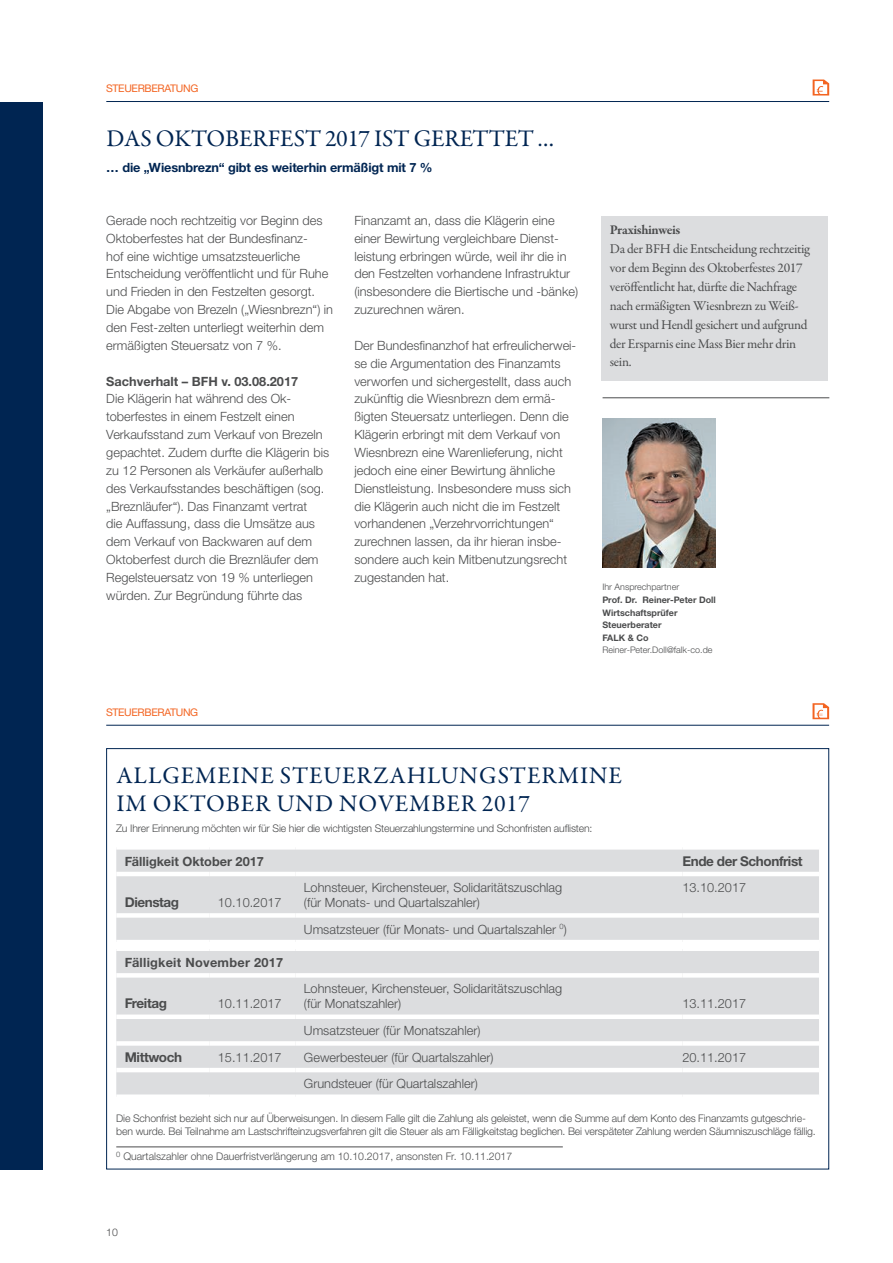
<style>
.page{position:relative;width:893px;height:1263px;background:#fff}
.page>*{position:absolute;margin:0;border:0;box-sizing:border-box;transform-origin:0 0}
.t1{font:24px/28.5px "Garamond Premr Pro";letter-spacing:.035em;color:#002552}
.t2{font:24px "Garamond Premr Pro";color:#002552}
.t3{font:13.5px/18.9px "Garamond Premr Pro";letter-spacing:-.02em;color:#4b4c4d}
.t4{font:700 13.5px "Helvetica Neue LTW1 G";letter-spacing:-.03em;color:#4b4c4d}
.t5{font:700 13.5px "Garamond Premr Pro";letter-spacing:-.03em;color:#4b4c4d}
.t6{font:300 12.75px/17.9px "Helvetica Neue LTW1 G";color:#4b4c4d}
.t7{font:700 12.75px "Helvetica Neue LTW1 G";color:#4b4c4d}
.t8{font:700 12.75px "Helvetica Neue LTW1 G";letter-spacing:-.01em;color:#002552}
.t9{font:700 12.75px "Helvetica Neue LTW1 G";letter-spacing:.02em;color:#4b4c4d}
.t10{font:300 10.5px/12.6px "Helvetica Neue LTW1 G";letter-spacing:-.015em;color:#4b4c4d}
.t11{font:10.5px "Helvetica Neue LTW1 G";letter-spacing:-.03em;color:#f36421}
.t12{font:700 9px/12.6px "Helvetica Neue LTW1 G";color:#4b4c4d}
.t13{font:300 9px "Helvetica Neue LTW1 G";color:#4b4c4d}
</style>
<div class="page">
<div style="left:0;top:102px;width:43px;height:1067px;background:#002552"></div>
<hr style="left:106px;top:101px;width:723px;height:1px;background:#002552">
<hr style="left:603px;top:397px;width:226px;height:1px;background:#4b4c4d">
<img style="left:602px;top:418px;width:114px;height:149px">
<div style="left:601px;top:216px;width:227px;height:165px;background:#dcdddf"></div>
<svg style="left:813px;top:80px;width:16px;height:16px"></svg>
<hr style="left:116px;top:1146px;width:447px;height:1px;background:#4b4c4d">
<div style="left:116px;top:850px;width:703px;height:244px;background:#dcdddf"></div>
<div style="left:116px;top:942px;width:703px;height:7px;background:#fff"></div>
<hr style="left:682px;top:872px;width:137px;height:4px;background:#fff">
<div style="left:116px;top:913px;width:93px;height:5px;background:#fff"></div>
<div style="left:209px;top:913px;width:86px;height:5px;background:#fff"></div>
<div style="left:295px;top:913px;width:387px;height:5px;background:#fff"></div>
<div style="left:682px;top:913px;width:137px;height:5px;background:#fff"></div>
<hr style="left:116px;top:940px;width:93px;height:4px;background:#fff">
<hr style="left:209px;top:940px;width:86px;height:4px;background:#fff">
<hr style="left:295px;top:940px;width:387px;height:4px;background:#fff">
<hr style="left:682px;top:940px;width:137px;height:4px;background:#fff">
<div style="left:682px;top:946px;width:137px;height:5px;background:#fff"></div>
<hr style="left:682px;top:973px;width:137px;height:4px;background:#fff">
<div style="left:682px;top:1041px;width:137px;height:5px;background:#fff"></div>
<div style="left:116px;top:1014px;width:93px;height:5px;background:#fff"></div>
<hr style="left:116px;top:1068px;width:93px;height:4px;background:#fff">
<div style="left:209px;top:1014px;width:86px;height:5px;background:#fff"></div>
<hr style="left:209px;top:1068px;width:86px;height:4px;background:#fff">
<div style="left:295px;top:1014px;width:387px;height:5px;background:#fff"></div>
<hr style="left:295px;top:1068px;width:387px;height:4px;background:#fff">
<div style="left:682px;top:1014px;width:137px;height:5px;background:#fff"></div>
<hr style="left:682px;top:1068px;width:137px;height:4px;background:#fff">
<hr style="left:116px;top:872px;width:93px;height:4px;background:#fff">
<hr style="left:209px;top:872px;width:86px;height:4px;background:#fff">
<hr style="left:295px;top:872px;width:387px;height:4px;background:#fff">
<div style="left:116px;top:946px;width:93px;height:5px;background:#fff"></div>
<div style="left:209px;top:946px;width:86px;height:5px;background:#fff"></div>
<div style="left:295px;top:946px;width:387px;height:5px;background:#fff"></div>
<hr style="left:116px;top:973px;width:93px;height:4px;background:#fff">
<hr style="left:209px;top:973px;width:86px;height:4px;background:#fff">
<hr style="left:295px;top:973px;width:387px;height:4px;background:#fff">
<div style="left:116px;top:1041px;width:93px;height:5px;background:#fff"></div>
<div style="left:209px;top:1041px;width:86px;height:5px;background:#fff"></div>
<div style="left:295px;top:1041px;width:387px;height:5px;background:#fff"></div>
<svg style="left:812px;top:703px;width:17px;height:16px"></svg>
<hr style="left:106px;top:725px;width:723px;height:1px;background:#002552">
<p class="t11" style="left:106px;top:85px;width:94px">STEUERBERATUNG</p>
<h1 class="t2" style="left:106px;top:129px;width:450px">DAS OKTOBERFEST 2017 IST GERETTET …</h1>
<p class="t8" style="left:106px;top:163px;width:328px">… die „Wiesnbrezn“ gibt es weiterhin ermäßigt mit 7 %</p>
<p class="t6" style="left:106px;top:213px;width:228px">Gerade noch rechtzeitig vor Beginn des Oktoberfestes hat der Bundesfinanz-<br>hof eine wichtige umsatzsteuerliche Entscheidung veröffentlicht und für Ruhe und Frieden in den Festzelten gesorgt.<br>Die Abgabe von Brezeln („Wiesnbrezn“) in den Fest-zelten unterliegt weiterhin dem ermäßigten Steuersatz von 7 %.</p>
<p class="t7" style="left:106px;top:376px;width:193px">Sachverhalt – BFH v. 03.08.2017</p>
<p class="t6" style="left:106px;top:391px;width:224px">Die Klägerin hat während des Ok&shy;toberfestes in einem Festzelt einen Verkaufsstand zum Verkauf von Brezeln gepachtet. Zudem durfte die Klägerin bis zu 12 Personen als Verkäufer außerhalb des Verkaufsstandes beschäftigen (sog. „Breznläufer“). Das Finanzamt vertrat<br>die Auffassung, dass die Umsätze aus dem Verkauf von Backwaren auf dem Oktoberfest durch die Breznläufer dem Regelsteuersatz von 19 % unterliegen würden. Zur Begründung führte das</p>
<p class="t6" style="left:354px;top:213px;width:225px">Finanzamt an, dass die Klägerin eine einer Bewirtung vergleichbare Dienst&shy;leistung erbringen würde, weil ihr die in den Festzelten vorhandene Infrastruktur (insbesondere die Biertische und -bänke) zuzurechnen wären.</p>
<p class="t6" style="left:354px;top:338px;width:224px">Der Bundesfinanzhof hat erfreulicherwei&shy;se die Argumentation des Finanzamts verworfen und sichergestellt, dass auch zukünftig die Wiesnbrezn dem ermä&shy;ßigten Steuersatz unterliegen. Denn die Klägerin erbringt mit dem Verkauf von Wiesnbrezn eine Warenlieferung, nicht jedoch eine einer Bewirtung ähnliche Dienstleistung. Insbesondere muss sich die Klägerin auch nicht die im Festzelt vorhandenen „Verzehrvorrichtungen“ zurechnen lassen, da ihr hieran insbe&shy;sondere auch kein Mitbenutzungsrecht zugestanden hat.</p>
<p class="t11" style="left:106px;top:709px;width:94px">STEUERBERATUNG</p>
<p class="t5" style="left:610px;top:222px;width:72px">Praxishinweis</p>
<p class="t3" style="left:610px;top:241px;width:202px">Da der BFH die Entscheidung rechtzeitig vor dem Beginn des Oktoberfestes 2017 veröffentlicht hat, dürfte die Nachfrage nach ermäßigten Wiesnbrezn zu Weiß&shy;wurst und Hendl gesichert und aufgrund der Ersparnis eine Mass Bier mehr drin sein.</p>
<p class="t13" style="left:602px;top:584px;width:78px">Ihr Ansprechpartner</p>
<p class="t12" style="left:602px;top:594px;width:115px">Prof. Dr. Reiner-Peter Doll<br>Wirtschaftsprüfer<br>Steuerberater<br>FALK &amp; Co</p>
<p class="t13" style="left:602px;top:647px;width:112px">Reiner-Peter.Doll@falk-co.de</p>
<h1 class="t1" style="left:116px;top:763px;width:507px">ALLGEMEINE STEUERZAHLUNGSTERMINE<br>IM OKTOBER UND NOVEMBER 2017</h1>
<p class="t10" style="left:116px;top:823px;width:478px">Zu Ihrer Erinnerung möchten wir für Sie hier die wichtigsten Steuerzahlungstermine und Schonfristen auflisten:</p>
<p class="t7" style="left:125px;top:856px;width:141px">Fälligkeit Oktober 2017</p>
<p class="t4" style="left:682px;top:856px;width:122px">Ende der Schonfrist</p>
<p class="t4" style="left:125px;top:897px;width:56px">Dienstag</p>
<p class="t6" style="left:218px;top:895px;width:65px">10.10.2017</p>
<p class="t6" style="left:304px;top:881px;width:260px;line-height:15.3px">Lohnsteuer, Kirchensteuer, Solidaritätszuschlag (für Monats- und Quartalszahler)</p>
<p class="t6" style="left:682px;top:879px;width:65px">13.10.2017</p>
<p class="t6" style="left:304px;top:921px;width:264px">Umsatzsteuer (für Monats- und Quartalszahler <sup>0</sup>)</p>
<p class="t9" style="left:125px;top:958px;width:160px">Fälligkeit November 2017</p>
<p class="t4" style="left:125px;top:999px;width:44px">Freitag</p>
<p class="t6" style="left:218px;top:996px;width:65px">10.11.2017</p>
<p class="t6" style="left:304px;top:982px;width:260px;line-height:15.3px">Lohnsteuer, Kirchensteuer, Solidaritätszuschlag (für Monatszahler)</p>
<p class="t6" style="left:304px;top:1023px;width:178px">Umsatzsteuer (für Monatszahler)</p>
<p class="t6" style="left:682px;top:996px;width:65px">13.11.2017</p>
<p class="t4" style="left:125px;top:1052px;width:59px">Mittwoch</p>
<p class="t6" style="left:218px;top:1049px;width:65px">15.11.2017</p>
<p class="t6" style="left:304px;top:1049px;width:191px">Gewerbesteuer (für Quartalszahler)</p>
<p class="t6" style="left:682px;top:1049px;width:65px">20.11.2017</p>
<p class="t6" style="left:304px;top:1076px;width:175px">Grundsteuer (für Quartalszahler)</p>
<p class="t10" style="left:116px;top:1113px;width:701px">Die Schonfrist bezieht sich nur auf Überweisungen. In diesem Falle gilt die Zahlung als geleistet, wenn die Summe auf dem Konto des Finanzamts gutgeschrie&shy;ben wurde. Bei Teilnahme am Lastschrifteinzugsverfahren gilt die Steuer als am Fälligkeitstag beglichen. Bei verspäteter Zahlung werden Säumniszuschläge fällig.</p>
<p class="t10" style="left:116px;top:1151px;width:397px"><sup>0</sup> Quartalszahler ohne Dauerfristverlängerung am 10.10.2017, ansonsten Fr. 10.11.2017</p>
<p class="t10" style="left:106px;top:1227px;width:13px">10</p>
</div>
